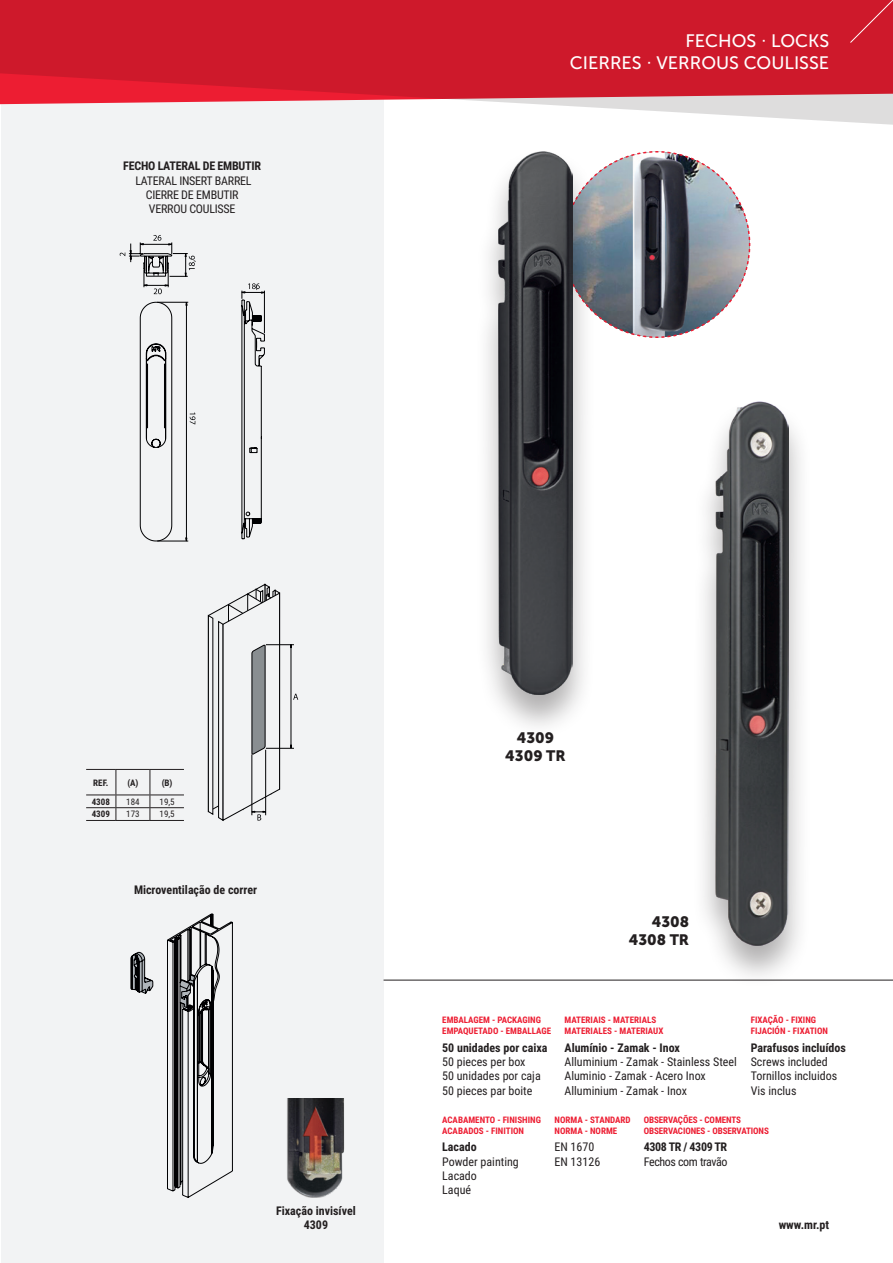
<style>
.page{position:relative;width:893px;height:1263px;background:#fff}
.page>*{position:absolute;margin:0;border:0;box-sizing:border-box;transform-origin:0 0}
.t1{font:18px "Museo Sans 500";color:#fff}
.t2{font:15px "Museo Sans 900";color:#231f20}
.t3{font:12px "Roboto Condensed";color:#231f20}
.t4{font:700 12px "Roboto Condensed";color:#231f20}
.t5{font:12px "Roboto Condensed";letter-spacing:-.02em;color:#231f20}
.t6{font:700 12px "Roboto Condensed";letter-spacing:-.02em;color:#231f20}
.t7{font:12px "Roboto Condensed";letter-spacing:-.03em;color:#231f20}
.t8{font:700 12px "Roboto Condensed";letter-spacing:-.03em;color:#231f20}
.t9{font:700 9px "Roboto Condensed";color:#ed1d32}
.t10{font:700 9px "Roboto Condensed";color:#231f20}
.t11{font:9px "Roboto Condensed";color:#231f20}
</style>
<div class="page">
<div style="left:1px;top:0;width:383px;height:1263px;background:#f2f3f4"></div>
<svg style="left:0;top:0;width:893px;height:125px;background:#d74655"></svg>
<div style="left:849px;top:0;width:44px;height:44px;background:#ce192b"></div>
<svg style="left:596px;top:151px;width:155px;height:187px"></svg>
<hr style="left:384px;top:980px;width:509px;height:1px;background:#231f20">
<svg style="left:241px;top:283px;width:24px;height:256px"></svg>
<svg style="left:120px;top:235px;width:76px;height:307px"></svg>
<svg style="left:208px;top:583px;width:90px;height:238px"></svg>
<hr style="left:86px;top:769px;width:30px;height:1px;background:#231f20">
<hr style="left:116px;top:769px;width:34px;height:1px;background:#231f20">
<hr style="left:150px;top:769px;width:34px;height:1px;background:#231f20">
<hr style="left:86px;top:794px;width:30px;height:1px;background:#231f20">
<hr style="left:116px;top:794px;width:34px;height:1px;background:#231f20">
<hr style="left:150px;top:794px;width:34px;height:1px;background:#231f20">
<hr style="left:86px;top:807px;width:30px;height:1px;background:#231f20">
<hr style="left:116px;top:807px;width:34px;height:1px;background:#231f20">
<hr style="left:150px;top:807px;width:34px;height:1px;background:#231f20">
<hr style="left:86px;top:820px;width:30px;height:1px;background:#231f20">
<hr style="left:116px;top:820px;width:34px;height:1px;background:#231f20">
<hr style="left:150px;top:820px;width:34px;height:1px;background:#231f20">
<svg style="left:116px;top:770px;width:1px;height:50px"></svg>
<svg style="left:150px;top:770px;width:1px;height:50px"></svg>
<div style="left:692px;top:400px;width:120px;height:589px;background:#231f20;opacity:.35"></div>
<img style="left:715px;top:401px;width:74px;height:544px">
<div style="left:475px;top:149px;width:121px;height:590px;background:#231f20;opacity:.35"></div>
<img style="left:499px;top:151px;width:73px;height:544px">
<img style="left:287px;top:1098px;width:58px;height:99px">
<svg style="left:130px;top:913px;width:103px;height:285px"></svg>
<p class="t6" style="left:123px;top:157px;width:139px">FECHO LATERAL DE EMBUTIR</p>
<p class="t5" style="left:135px;top:172px;width:118px">LATERAL INSERT BARREL</p>
<p class="t5" style="left:146px;top:186px;width:94px">CIERRE DE EMBUTIR</p>
<p class="t5" style="left:149px;top:201px;width:88px">VERROU COULISSE</p>
<p class="t1" style="left:685px;top:31px;width:145px">FECHOS · LOCKS</p>
<p class="t1" style="left:570px;top:53px;width:261px">CIERRES · VERROUS COULISSE</p>
<p class="t10" style="left:93px;top:776px;width:17px">REF.</p>
<p class="t10" style="left:127px;top:776px;width:13px">(A)</p>
<p class="t10" style="left:162px;top:776px;width:12px">(B)</p>
<p class="t10" style="left:92px;top:795px;width:20px">4308</p>
<p class="t11" style="left:126px;top:795px;width:15px">184</p>
<p class="t11" style="left:160px;top:795px;width:17px">19,5</p>
<p class="t10" style="left:92px;top:808px;width:20px">4309</p>
<p class="t11" style="left:126px;top:808px;width:15px">173</p>
<p class="t11" style="left:160px;top:808px;width:17px">19,5</p>
<p class="t4" style="left:134px;top:881px;width:125px">Microventilação de correr</p>
<p class="t4" style="left:276px;top:1202px;width:81px">Fixação invisível</p>
<p class="t4" style="left:304px;top:1217px;width:26px">4309</p>
<p class="t2" style="left:517px;top:729px;width:39px">4309</p>
<p class="t2" style="left:505px;top:747px;width:62px">4309 TR</p>
<p class="t2" style="left:652px;top:913px;width:39px">4308</p>
<p class="t2" style="left:629px;top:931px;width:62px">4308 TR</p>
<p class="t9" style="left:442px;top:1014px;width:100px">EMBALAGEM - PACKAGING</p>
<p class="t9" style="left:442px;top:1025px;width:110px">EMPAQUETADO - EMBALLAGE</p>
<p class="t4" style="left:442px;top:1039px;width:107px">50 unidades por caixa</p>
<p class="t3" style="left:442px;top:1053px;width:85px">50 pieces per box</p>
<p class="t3" style="left:442px;top:1068px;width:100px">50 unidades por caja</p>
<p class="t3" style="left:442px;top:1082px;width:92px">50 pieces par boite</p>
<p class="t9" style="left:564px;top:1014px;width:93px">MATERIAIS - MATERIALS</p>
<p class="t9" style="left:564px;top:1025px;width:100px">MATERIALES - MATERIAUX</p>
<p class="t4" style="left:564px;top:1039px;width:117px">Alumínio - Zamak - Inox</p>
<p class="t3" style="left:564px;top:1053px;width:174px">Alluminium - Zamak - Stainless Steel</p>
<p class="t3" style="left:564px;top:1068px;width:143px">Aluminio - Zamak - Acero Inox</p>
<p class="t3" style="left:564px;top:1082px;width:124px">Alluminium - Zamak - Inox</p>
<p class="t9" style="left:751px;top:1014px;width:67px">FIXAÇÃO - FIXING</p>
<p class="t9" style="left:751px;top:1025px;width:79px">FIJACIÓN - FIXATION</p>
<p class="t4" style="left:751px;top:1039px;width:97px">Parafusos incluídos</p>
<p class="t3" style="left:751px;top:1053px;width:79px">Screws included</p>
<p class="t3" style="left:751px;top:1068px;width:88px">Tornillos incluidos</p>
<p class="t3" style="left:751px;top:1082px;width:47px">Vis inclus</p>
<p class="t9" style="left:442px;top:1113px;width:100px">ACABAMENTO - FINISHING</p>
<p class="t9" style="left:442px;top:1124px;width:83px">ACABADOS - FINITION</p>
<p class="t4" style="left:442px;top:1138px;width:36px">Lacado</p>
<p class="t3" style="left:442px;top:1153px;width:78px">Powder painting</p>
<p class="t3" style="left:442px;top:1167px;width:36px">Lacado</p>
<p class="t3" style="left:442px;top:1182px;width:30px">Laqué</p>
<p class="t9" style="left:554px;top:1113px;width:78px">NORMA - STANDARD</p>
<p class="t9" style="left:554px;top:1124px;width:64px">NORMA - NORME</p>
<p class="t3" style="left:554px;top:1138px;width:41px">EN 1670</p>
<p class="t3" style="left:554px;top:1153px;width:47px">EN 13126</p>
<p class="t9" style="left:644px;top:1113px;width:99px">OBSERVAÇÕES - COMENTS</p>
<p class="t9" style="left:644px;top:1124px;width:127px">OBSERVACIONES - OBSERVATIONS</p>
<p class="t8" style="left:644px;top:1138px;width:85px">4308 TR / 4309 TR</p>
<p class="t7" style="left:644px;top:1153px;width:85px">Fechos com travão</p>
<h3 class="t4" style="left:779px;top:1217px;width:52px">www.mr.pt</h3>
</div>
